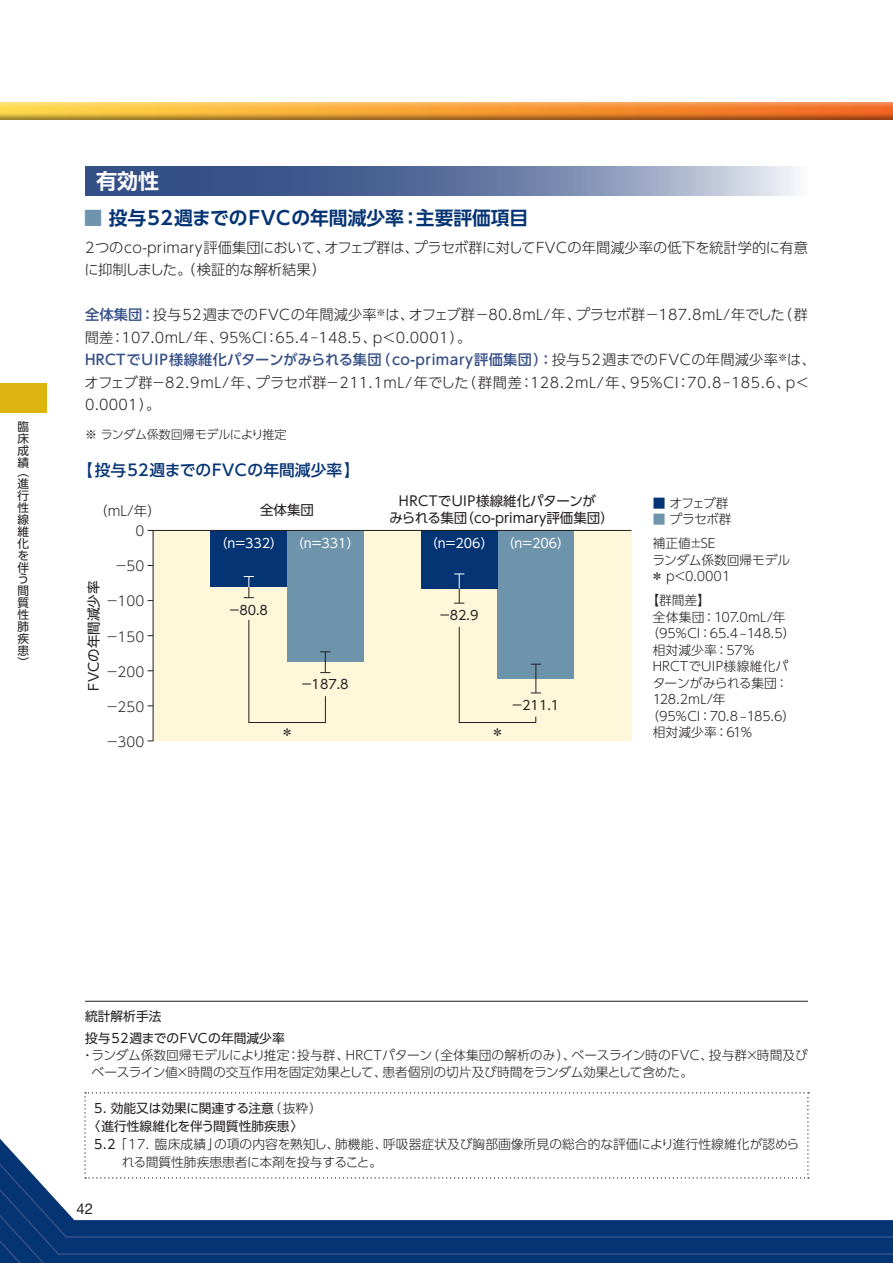
<style>
.page{position:relative;width:893px;height:1263px;background:#fff}
.page>*{position:absolute;margin:0;border:0;box-sizing:border-box;transform-origin:0 0}
.t1{font:700 21px "UD Shin Go Pro De";color:#fff}
.t2{font:700 18.75px "UD Shin Go Pro De";color:#053474}
.t3{font:500 15.75px "UD Shin Go Pro";color:#053474}
.t4{font:14.85px "Helvetica Neue LT Std";color:#231f20}
.t5{font:300 14.25px/22.5px "UD Shin Go Pro";letter-spacing:.005em;color:#231f20}
.t6{font:13.5px/16.5px "UD Shin Go Pro";color:#231f20}
.t7{font:300 13.5px/20.1px "UD Shin Go Pro";color:#231f20}
.t8{font:300 12.75px/24px "UD Shin Go Pro";color:#231f20}
.t9{font:12.75px/21.5px "UD Shin Go Pro";color:#231f20}
.t10{font:12.75px "UD Shin Go Pro";color:#fff}
.t11{font:300 12.75px "UD Shin Go Pro";letter-spacing:-.02em;color:#231f20}
.t12{font:300 12px "UD Shin Go Pro";letter-spacing:-.03em;color:#231f20}
.t13{font:11.7px/12px "UD Shin Go Pro";color:#231f20;text-align:justify}
.s1{color:#6e94ab}
.s2{font-weight:500;color:#354f87}
.s3{color:#053474}
.s4{font-weight:300}
.s5{font-weight:400}
</style>
<div class="page">
<div style="left:0;top:383px;width:47px;height:29px;background:#ddb511"></div>
<svg style="left:0;top:1164px;width:810px;height:18px"></svg>
<svg style="left:0;top:1182px;width:55px;height:17px"></svg>
<svg style="left:0;top:1199px;width:71px;height:17px"></svg>
<svg style="left:0;top:1216px;width:893px;height:47px;background:#1c4680"></svg>
<div style="left:0;top:102px;width:893px;height:19px;background:#231f20;opacity:.5"></div>
<svg style="left:85px;top:166px;width:712px;height:30px;background:#6b7ea7"></svg>
<svg style="left:153px;top:530px;width:479px;height:211px;background:#c4ccc3"></svg>
<svg style="left:248px;top:619px;width:82px;height:104px;background:#d9dcca"></svg>
<svg style="left:459px;top:626px;width:82px;height:97px;background:#ced4c7"></svg>
<hr style="left:85px;top:1001px;width:723px;height:1px;background:#231f20">
<svg style="left:84px;top:1092px;width:725px;height:86px"></svg>
<p class="t13" style="left:18px;top:420px;width:13px">臨床成績</p>
<p class="t13" style="left:18px;top:465px;width:13px;text-align:left">（進行性線維化を伴う間質性肺疾患）</p>
<h1 class="t1" style="left:96px;top:164px;width:64px">有効性</h1>
<h2 class="t2" style="left:84px;top:202px;width:446px"><span class="s1">■</span> 投与52週までのFVCの年間減少率：主要評価項目</h2>
<p class="t5" style="left:85px;top:236px;width:725px">2つのco-primary評価集団において、オフェブ群は、プラセボ群に対してFVCの年間減少率の低下を統計学的に有意に抑制しました。（検証的な解析結果）</p>
<p class="t5" style="left:85px;top:303px;width:733px"><span class="s2">全体集団：</span>投与52週までのFVCの年間減少率<sup>※</sup>は、オフェブ群－80.8mL/年、プラセボ群－187.8mL/年でした（群間差：107.0mL/年、95％CI：65.4–148.5、p＜0.0001）。<br><span class="s2">HRCTでUIP様線維化パターンがみられる集団（co-primary評価集団）：</span>投与52週までのFVCの年間減少率<sup>※</sup>は、オフェブ群－82.9mL/年、プラセボ群－211.1mL/年でした（群間差：128.2mL/年、95％CI：70.8–185.6、p＜0.0001）。</p>
<p class="t12" style="left:85px;top:425px;width:203px">※ ランダム係数回帰モデルにより推定</p>
<p class="t3" style="left:77px;top:458px;width:284px">【投与52週までのFVCの年間減少率】</p>
<p class="t7" style="left:135px;top:500px;width:27px;text-indent:-41px">（mL/年）<br>0</p>
<p class="t7" style="left:115px;top:556px;width:31px">－50</p>
<p class="t7" style="left:106px;top:591px;width:40px">－100</p>
<p class="t7" style="left:106px;top:626px;width:40px">－150</p>
<p class="t7" style="left:106px;top:661px;width:40px">－200</p>
<p class="t7" style="left:106px;top:696px;width:40px">－250</p>
<p class="t7" style="left:106px;top:731px;width:40px">－300</p>
<p class="t6" style="left:85px;top:690px;width:111px;rotate:-90deg">FVCの年間減少率</p>
<p class="t6" style="left:260px;top:501px;width:55px">全体集団</p>
<p class="t6" style="left:389px;top:492px;width:226px;text-indent:9px">HRCTでUIP様線維化パターンが<br>みられる集団（co-primary評価集団）</p>
<p class="t10" style="left:215px;top:533px;width:146px">（n=332） （n=331）</p>
<p class="t10" style="left:425px;top:533px;width:146px">（n=206） （n=206）</p>
<p class="t9" style="left:228px;top:599px;width:41px">－80.8</p>
<p class="t9" style="left:438px;top:604px;width:41px">－82.9</p>
<p class="t9" style="left:300px;top:673px;width:50px">－187.8</p>
<p class="t8" style="left:281px;top:719px;width:14px">＊</p>
<p class="t8" style="left:491px;top:719px;width:14px">＊</p>
<p class="t9" style="left:511px;top:694px;width:50px">－211.1</p>
<p class="t8" style="left:653px;top:490px;width:77px"><span class="s3">■</span> オフェブ群</p>
<p class="t8" style="left:653px;top:507px;width:80px"><span class="s1">■</span> プラセボ群補正値±SE</p>
<p class="t8" style="left:651px;top:551px;width:141px;line-height:16.5px">ランダム係数回帰モデル＊ p＜0.0001</p>
<p class="t8" style="left:646px;top:588px;width:65px">【群間差】</p>
<p class="t8" style="left:653px;top:604px;width:134px">全体集団：107.0mL/年</p>
<p class="t8" style="left:646px;top:621px;width:151px">（95％CI：65.4 ‒148.5）</p>
<p class="t8" style="left:653px;top:637px;width:104px">相対減少率：57％</p>
<p class="t8" style="left:653px;top:654px;width:137px">HRCTでUIP様線維化パ</p>
<p class="t11" style="left:653px;top:672px;width:137px">ターンがみられる集団：</p>
<p class="t8" style="left:653px;top:687px;width:74px">128.2mL/年</p>
<p class="t8" style="left:646px;top:703px;width:150px">（95％CI：70.8 ‒185.6）</p>
<p class="t8" style="left:653px;top:720px;width:102px">相対減少率：61％</p>
<p class="t9" style="left:85px;top:1005px;width:201px">統計解析手法<br>投与52週までのFVCの年間減少率</p>
<p class="t8" style="left:92px;top:1046px;width:718px;line-height:17.2px;text-indent:-11px">・ランダム係数回帰モデルにより推定：投与群、HRCTパターン（全体集団の解析のみ）、ベースライン時のFVC、投与群×時間及びベースライン値×時間の交互作用を固定効果として、患者個別の切片及び時間をランダム効果として含めた。</p>
<p class="t9" style="left:94px;top:1097px;width:230px">5. 効能又は効果に関連する注意<span class="s4">（抜粋）</span></p>
<p class="t9" style="left:87px;top:1115px;width:218px">〈進行性線維化を伴う間質性肺疾患〉</p>
<p class="t8" style="left:94px;top:1132px;width:707px"><span class="s5">5.2</span> 「17. 臨床成績」の項の内容を熟知し、肺機能、呼吸器症状及び胸部画像所見の総合的な評価により進行性線維化が認めら</p>
<p class="t8" style="left:122px;top:1150px;width:262px">れる間質性肺疾患患者に本剤を投与すること。</p>
<p class="t4" style="left:77px;top:1199px;width:18px">42</p>
</div>
